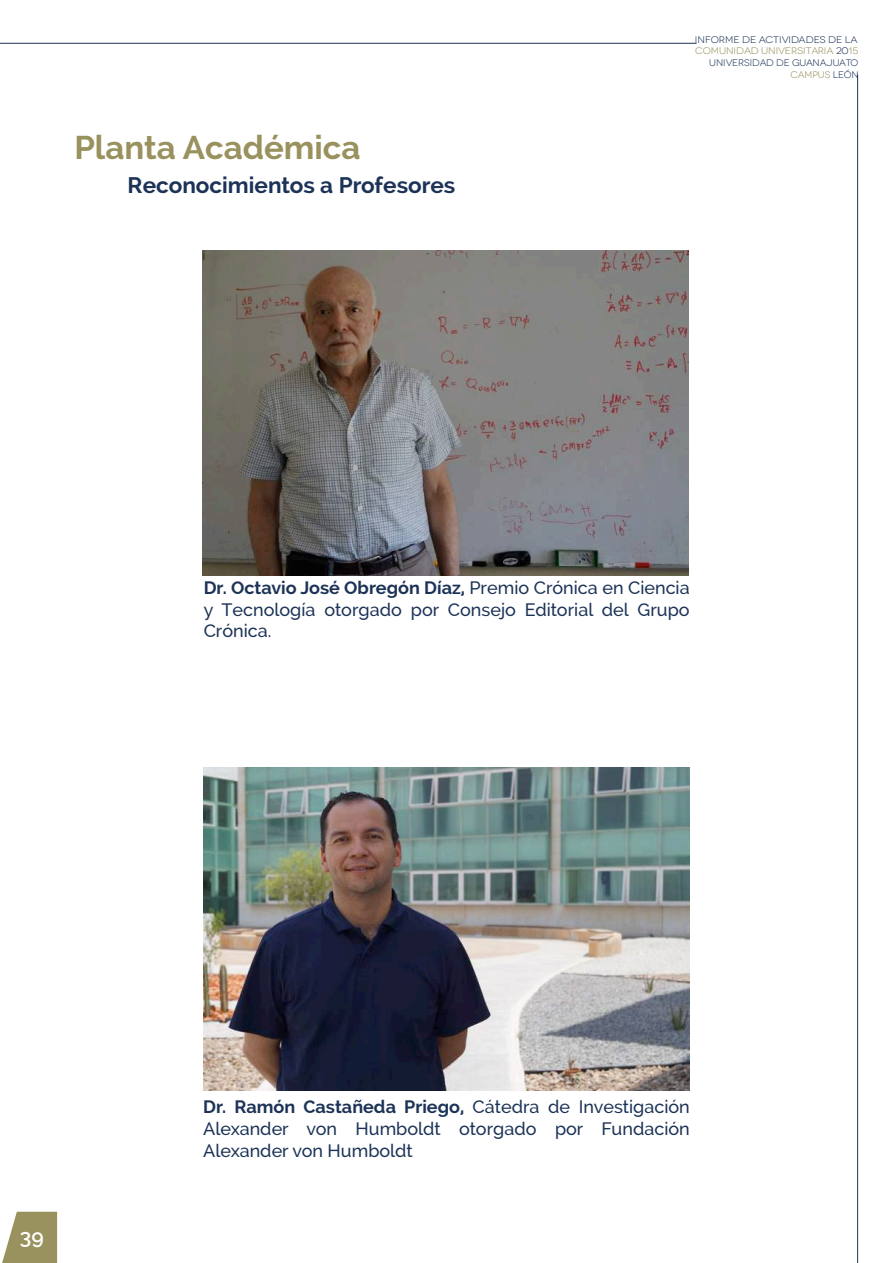
<style>
.page{position:relative;width:893px;height:1263px;background:#fff}
.page>*{position:absolute;margin:0;border:0;box-sizing:border-box;transform-origin:0 0}
.t1{font:700 33px "Raleway";color:#99915e}
.t2{font:700 22.5px "Raleway";color:#1c3357}
.t3{font:600 21px "Raleway";color:#fff}
.t4{font:500 18px/21.6px "Raleway";color:#1c3357;text-align:justify}
.t5{font:9.6px "Novecentowide";color:#99915e;scale:1.04 1}
.t6{font:9.6px "Novecentowide";color:#1c3357;scale:1.05 1}
.t7{font:9.6px "Novecentowide";color:#1c3357}
.t8{font:9.6px "Novecentowide";color:#99915e}
.s1{color:#1c3357}
.s2{font-weight:700}
</style>
<div class="page">
<svg style="left:2px;top:1212px;width:55px;height:51px;background:#a69f73"></svg>
<hr style="left:0;top:43px;width:696px;height:1px;background:#1c3357">
<hr style="left:857px;top:74px;width:1px;height:1189px;background:#1c3357">
<img style="left:203px;top:250px;width:485px;height:325px">
<img style="left:203px;top:767px;width:486px;height:324px">
<h1 class="t1" style="left:74px;top:128px;width:288px">Planta Académica</h1>
<p class="t2" style="left:128px;top:173px;width:329px">Reconocimientos a Profesores</p>
<p class="t6" style="left:695px;top:34px;width:156px">INFORME DE ACTIVIDADES DE LA</p>
<p class="t8" style="left:791px;top:69px;width:70px">CAMPUS <span class="s1">LEÓN</span></p>
<p class="t5" style="left:695px;top:45px;width:158px">COMUNIDAD UNIVERSITARIA <span class="s1">20</span>15</p>
<p class="t7" style="left:709px;top:57px;width:150px">UNIVERSIDAD DE GUANAJUATO</p>
<p class="t4" style="left:204px;top:577px;width:488px"><span class="s2">Dr. Octavio José Obregón Díaz,</span> Premio Crónica en Ciencia y Tecnología otorgado por Consejo Editorial del Grupo Crónica.</p>
<p class="t3" style="left:20px;top:1225px;width:25px">39</p>
<p class="t4" style="left:203px;top:1096px;width:488px"><span class="s2">Dr. Ramón Castañeda Priego,</span> Cátedra de Investigación Alexander von Humboldt otorgado por Fundación Alexander von Humboldt</p>
</div>
